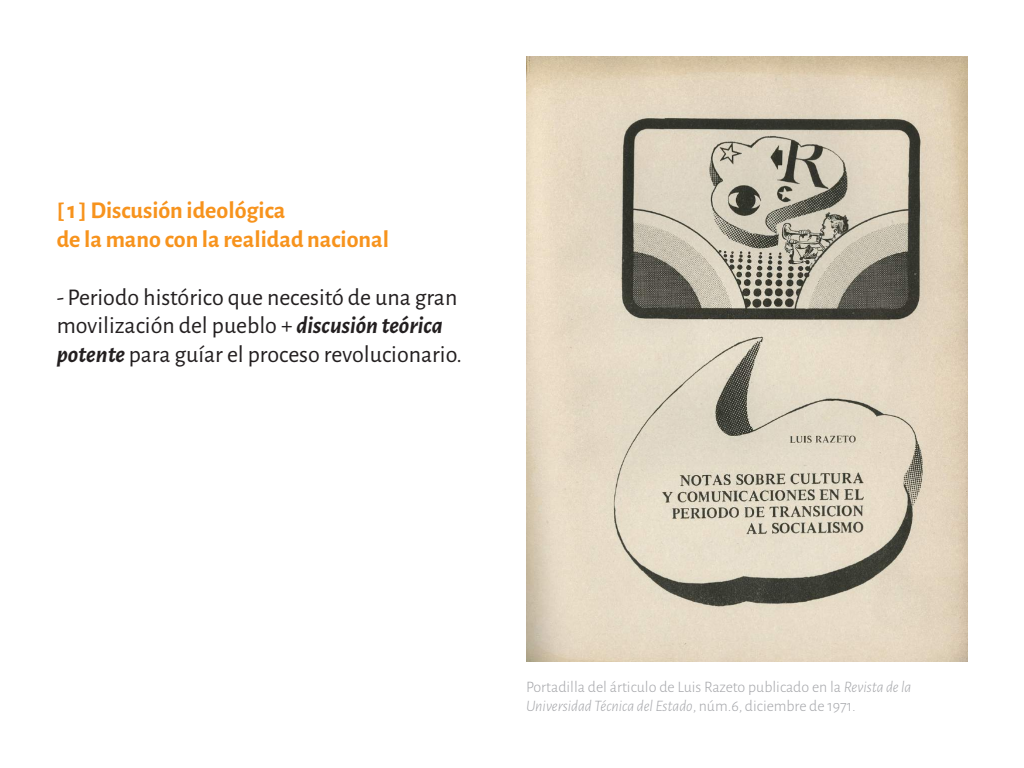
<style>
.page{position:relative;width:1024px;height:768px;background:#fff}
.page>*{position:absolute;margin:0;border:0;box-sizing:border-box;transform-origin:0 0}
.t1{font:24px/28.8px "Alegreya Sans";color:#231f20}
.t2{font:700 24px/28.8px "Alegreya Sans";color:#f7931d}
.t3{font:300 16px/19.2px "Alegreya Sans";color:#a4a5a9}
.s1{font-weight:700;font-style:italic}
.s2{font-style:italic}
</style>
<div class="page">
<img style="left:526px;top:57px;width:441px;height:604px">
<p class="t2" style="left:57px;top:195px;width:334px">[ 1 ] Discusión ideológica<br>de la mano con la realidad nacional</p>
<p class="t1" style="left:57px;top:281px;width:407px">- Periodo histórico que necesitó de una gran movilización del pueblo + <span class="s1">discusión teórica potente</span> para guíar el proceso revolucionario.</p>
<p class="t3" style="left:526px;top:677px;width:387px">Portadilla del árticulo de Luis Razeto publicado en la <span class="s2">Revista de la<br>Universidad Técnica del Estado</span>, núm.6, diciembre de 1971.</p>
</div>
